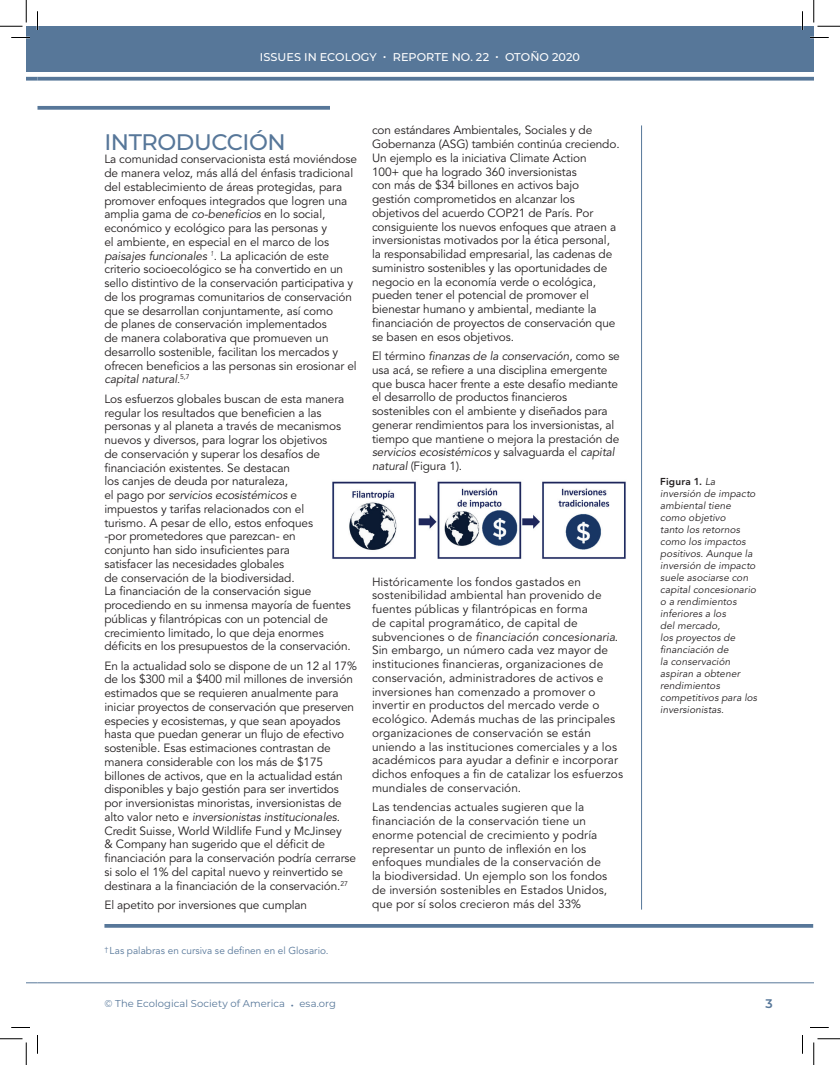
<style>
.page{position:relative;width:840px;height:1065px;background:#fff}
.page>*{position:absolute;margin:0;border:0;box-sizing:border-box;transform-origin:0 0}
.t1{font:500 22.5px "Montserrat";letter-spacing:-.02em;color:#577799}
.t2{font:600 12.5px "Montserrat";color:#577799}
.t3{font:11.88px/13.8px "Avenir LT Std";letter-spacing:-.01em;color:#231f20}
.t4{font:11.88px/13.8px "Avenir LT Std";letter-spacing:.01em;color:#231f20}
.t5{font:500 11.25px "Montserrat";letter-spacing:.005em;color:#fff}
.t6{font:italic 10px/12px "Avenir LT Std";letter-spacing:.015em;color:#231f20}
.t7{font:10px "Avenir LT Std";letter-spacing:.005em;color:#577799}
.t8{font:10px "Montserrat";letter-spacing:.005em;color:#577799}
.s1{font-style:italic}
.s2{font-weight:300}
.s3{font-weight:800;font-style:normal}
.s4{font-size:12.5px}
</style>
<div class="page">
<div style="left:26px;top:26px;width:12px;height:46px;background:#577799"></div>
<div style="left:38px;top:26px;width:776px;height:46px;background:#577799"></div>
<svg style="left:26px;top:77px;width:12px;height:4px"></svg>
<svg style="left:38px;top:77px;width:776px;height:4px;background:#6884a3"></svg>
<svg style="left:26px;top:982px;width:12px;height:1px"></svg>
<hr style="left:38px;top:982px;width:776px;height:1px;background:#577799">
<img style="left:332px;top:481px;width:294px;height:78px">
<svg style="left:104px;top:924px;width:709px;height:4px;background:#617f9f"></svg>
<svg style="left:38px;top:106px;width:292px;height:4px"></svg>
<hr style="left:641px;top:125px;width:1px;height:785px;background:#577799">
<svg style="left:11px;top:37px;width:19px;height:1px"></svg>
<svg style="left:810px;top:37px;width:19px;height:1px"></svg>
<svg style="left:11px;top:1027px;width:19px;height:1px"></svg>
<svg style="left:810px;top:1027px;width:19px;height:1px"></svg>
<svg style="left:37px;top:11px;width:1px;height:19px"></svg>
<svg style="left:37px;top:1035px;width:1px;height:19px"></svg>
<svg style="left:802px;top:11px;width:1px;height:19px"></svg>
<svg style="left:802px;top:1035px;width:1px;height:19px"></svg>
<svg style="left:0;top:0;width:27px;height:27px"></svg>
<svg style="left:0;top:1039px;width:27px;height:26px"></svg>
<svg style="left:814px;top:0;width:26px;height:27px"></svg>
<svg style="left:814px;top:1039px;width:26px;height:26px"></svg>
<p class="t5" style="left:260px;top:49px;width:322px">ISSUES IN ECOLOGY • REPORTE NO. 22 • OTOÑO 2020</p>
<h1 class="t1" style="left:104px;top:126px;width:183px">INTRODUCCIÓN</h1>
<p class="t3" style="left:104px;top:153px;width:254px">La comunidad conservacionista está moviéndose de manera veloz, más allá del énfasis tradicional del establecimiento de áreas protegidas, para promover enfoques integrados que logren una amplia gama de <span class="s1">co-beneficios</span> en lo social, económico y ecológico para las personas y<br>el ambiente, en especial en el marco de los <span class="s1">paisajes funcionales</span> <sup>1</sup>. La aplicación de este criterio socioecológico se ha convertido en un sello distintivo de la conservación participativa y de los programas comunitarios de conservación que se desarrollan conjuntamente, así como<br>de planes de conservación implementados<br>de manera colaborativa que promueven un desarrollo sostenible, facilitan los mercados y ofrecen beneficios a las personas sin erosionar el <span class="s1">capital natural</span><span class="s2">.</span><sup>5,7</sup></p>
<p class="t3" style="left:104px;top:392px;width:248px">Los esfuerzos globales buscan de esta manera regular los resultados que beneficien a las personas y al planeta a través de mecanismos nuevos y diversos, para lograr los objetivos<br>de conservación y superar los desafíos de financiación existentes. Se destacan<br>los canjes de deuda por naturaleza,<br>el pago por <span class="s1">servicios ecosistémicos</span> e impuestos y tarifas relacionados con el<br>turismo. A pesar de ello, estos enfoques<br>-por prometedores que parezcan- en<br>conjunto han sido insuficientes para<br>satisfacer las necesidades globales<br>de conservación de la biodiversidad.<br>La financiación de la conservación sigue procediendo en su inmensa mayoría de fuentes públicas y filantrópicas con un potencial de crecimiento limitado, lo que deja enormes déficits en los presupuestos de la conservación.</p>
<p class="t3" style="left:104px;top:659px;width:254px">En la actualidad solo se dispone de un 12 al 17% de los $300 mil a $400 mil millones de inversión estimados que se requieren anualmente para iniciar proyectos de conservación que preserven especies y ecosistemas, y que sean apoyados hasta que puedan generar un flujo de efectivo sostenible. Esas estimaciones contrastan de manera considerable con los más de $175 billones de activos, que en la actualidad están disponibles y bajo gestión para ser invertidos por inversionistas minoristas, inversionistas de alto valor neto e <span class="s1">inversionistas institucionales</span>.<br>Credit Suisse, World Wildlife Fund y McJinsey<br>&amp; Company han sugerido que el déficit de financiación para la conservación podría cerrarse si solo el 1% del capital nuevo y reinvertido se destinara a la financiación de la conservación.<sup>27</sup></p>
<p class="t3" style="left:104px;top:898px;width:204px">El apetito por inversiones que cumplan</p>
<p class="t7" style="left:104px;top:945px;width:226px"><sup>†</sup> Las palabras en cursiva se definen en el Glosario.</p>
<p class="t3" style="left:372px;top:124px;width:249px">con estándares Ambientales, Sociales y de Gobernanza (ASG) también continúa creciendo.<br>Un ejemplo es la iniciativa Climate Action<br>100+ que ha logrado 360 inversionistas<br>con más de $34 billones en activos bajo gestión comprometidos en alcanzar los objetivos del acuerdo COP21 de París. Por consiguiente los nuevos enfoques que atraen a inversionistas motivados por la ética personal, la responsabilidad empresarial, las cadenas de suministro sostenibles y las oportunidades de negocio en la economía verde o ecológica, pueden tener el potencial de promover el bienestar humano y ambiental, mediante la financiación de proyectos de conservación que se basen en esos objetivos.</p>
<p class="t3" style="left:372px;top:349px;width:249px">El término <span class="s1">finanzas de la conservación</span>, como se usa acá, se refiere a una disciplina emergente que busca hacer frente a este desafío mediante el desarrollo de productos financieros sostenibles con el ambiente y diseñados para generar rendimientos para los inversionistas, al tiempo que mantiene o mejora la prestación de <span class="s1">servicios ecosistémicos</span> y salvaguarda el <span class="s1">capital natural</span> (Figura 1).</p>
<p class="t4" style="left:372px;top:575px;width:253px">Históricamente los fondos gastados en sostenibilidad ambiental han provenido de fuentes públicas y filantrópicas en forma<br>de capital programático, de capital de subvenciones o de <span class="s1">financiación concesionaria</span>.<br>Sin embargo, un número cada vez mayor de instituciones financieras, organizaciones de conservación, administradores de activos e inversiones han comenzado a promover o invertir en productos del mercado verde o ecológico. Además muchas de las principales organizaciones de conservación se están uniendo a las instituciones comerciales y a los académicos para ayudar a definir e incorporar dichos enfoques a fin de catalizar los esfuerzos mundiales de conservación.</p>
<p class="t4" style="left:372px;top:801px;width:237px">Las tendencias actuales sugieren que la financiación de la conservación tiene un enorme potencial de crecimiento y podría representar un punto de inflexión en los enfoques mundiales de la conservación de la biodiversidad. Un ejemplo son los fondos de inversión sostenibles en Estados Unidos, que por sí solos crecieron más del 33%</p>
<p class="t6" style="left:660px;top:476px;width:98px"><span class="s3">Figura 1.</span> La inversión de impacto ambiental tiene como objetivo<br>tanto los retornos como los impactos positivos. Aunque la inversión de impacto suele asociarse con capital concesionario o a rendimientos inferiores a los<br>del mercado,<br>los proyectos de financiación de<br>la conservación aspiran a obtener rendimientos competitivos para los inversionistas.</p>
<p class="t8" style="left:104px;top:997px;width:233px">© The Ecological Society of America <span class="s4">•</span> esa.org</p>
<p class="t2" style="left:766px;top:995px;width:9px">3</p>
</div>
